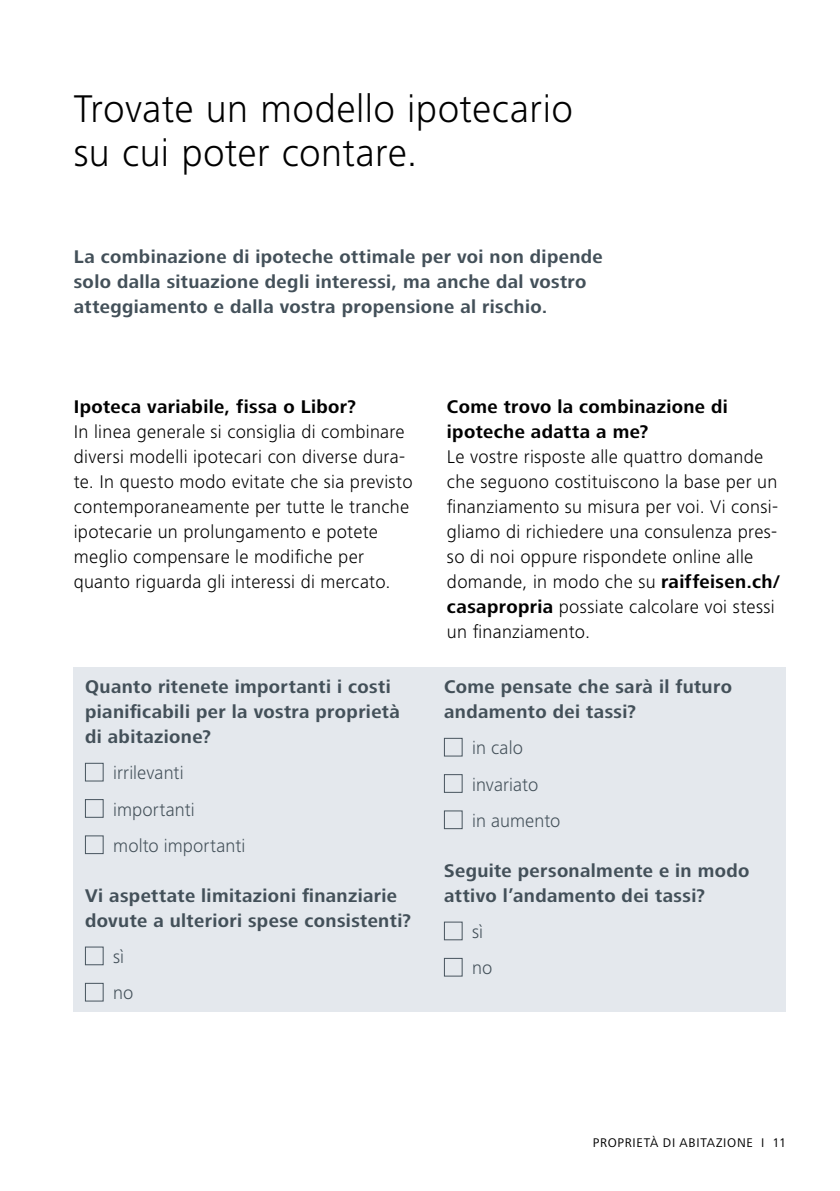
<style>
.page{position:relative;width:840px;height:1191px;background:#fff}
.page>*{position:absolute;margin:0;border:0;box-sizing:border-box;transform-origin:0 0}
.t1{font:300 40px/44px "Frutiger Next LT";letter-spacing:.01em;color:#000}
.t2{font:300 19px/25px "Frutiger Next LT";letter-spacing:.015em;color:#000}
.t3{font:700 19px/25px "Frutiger Next LT";letter-spacing:.02em;color:#435059}
.t4{font:700 19px/25px "Frutiger Next LT";letter-spacing:.02em;color:#000}
.t5{font:300 19px/36.2px "Frutiger Next LT";letter-spacing:.005em;color:#435059}
.t6{font:13px "Frutiger Next LT";letter-spacing:.05em;color:#000}
.s1{font-weight:700}
</style>
<div class="page">
<div style="left:74px;top:667px;width:711px;height:344px;background:#e4e8ed"></div>
<div style="left:85px;top:763px;width:18px;height:18px;border:1px solid #47545e"></div>
<div style="left:85px;top:799px;width:18px;height:18px;border:1px solid #47545e"></div>
<div style="left:85px;top:835px;width:18px;height:19px;border:1px solid #47545e"></div>
<div style="left:85px;top:946px;width:18px;height:19px;border:1px solid #47545e"></div>
<div style="left:85px;top:983px;width:18px;height:18px;border:1px solid #47545e"></div>
<div style="left:444px;top:738px;width:18px;height:18px;border:1px solid #47545e"></div>
<div style="left:444px;top:774px;width:18px;height:18px;border:1px solid #47545e"></div>
<div style="left:444px;top:810px;width:18px;height:19px;border:1px solid #47545e"></div>
<div style="left:444px;top:921px;width:18px;height:19px;border:1px solid #47545e"></div>
<div style="left:444px;top:958px;width:18px;height:18px;border:1px solid #47545e"></div>
<h1 class="t1" style="left:74px;top:86px;width:500px">Trovate un modello ipotecario su cui poter contare.</h1>
<p class="t3" style="left:74px;top:244px;width:530px">La combinazione di ipoteche ottimale per voi non dipende solo dalla situazione degli interessi, ma anche dal vostro atteggiamento e dalla vostra propensione al rischio.</p>
<p class="t4" style="left:74px;top:394px;width:284px">Ipoteca variabile, fissa o Libor?</p>
<p class="t2" style="left:74px;top:419px;width:340px">In linea generale si consiglia di combinare diversi modelli ipotecari con diverse dura&shy;te. In questo modo evitate che sia previsto contemporaneamente per tutte le tranche ipotecarie un prolungamento e potete meglio compensare le modifiche per quanto riguarda gli interessi di mercato.</p>
<p class="t3" style="left:85px;top:674px;width:316px">Quanto ritenete importanti i costi pianificabili per la vostra proprietà di abitazione?</p>
<p class="t5" style="left:113px;top:755px;width:134px">irrilevanti importanti<br>molto importanti</p>
<p class="t3" style="left:85px;top:883px;width:327px">Vi aspettate limitazioni finanziarie dovute a ulteriori spese consistenti?</p>
<p class="t5" style="left:113px;top:938px;width:22px">sì no</p>
<p class="t4" style="left:446px;top:394px;width:282px">Come trovo la combinazione di ipoteche adatta a me?</p>
<p class="t2" style="left:446px;top:444px;width:334px">Le vostre risposte alle quattro domande che seguono costituiscono la base per un finanziamento su misura per voi. Vi consi&shy;gliamo di richiedere una consulenza pres&shy;so di noi oppure rispondete online alle domande, in modo che su <span class="s1">raiffeisen.ch/ casapropria</span> possiate calcolare voi stessi un finanziamento.</p>
<p class="t3" style="left:444px;top:674px;width:289px">Come pensate che sarà il futuro andamento dei tassi?</p>
<p class="t5" style="left:472px;top:730px;width:90px">in calo invariato<br>in aumento</p>
<p class="t3" style="left:444px;top:858px;width:307px">Seguite personalmente e in modo attivo l’andamento dei tassi?</p>
<p class="t5" style="left:472px;top:913px;width:22px">sì no</p>
<p class="t6" style="left:592px;top:1135px;width:194px">PROPRIETÀ DI ABITAZIONE I 11</p>
</div>
